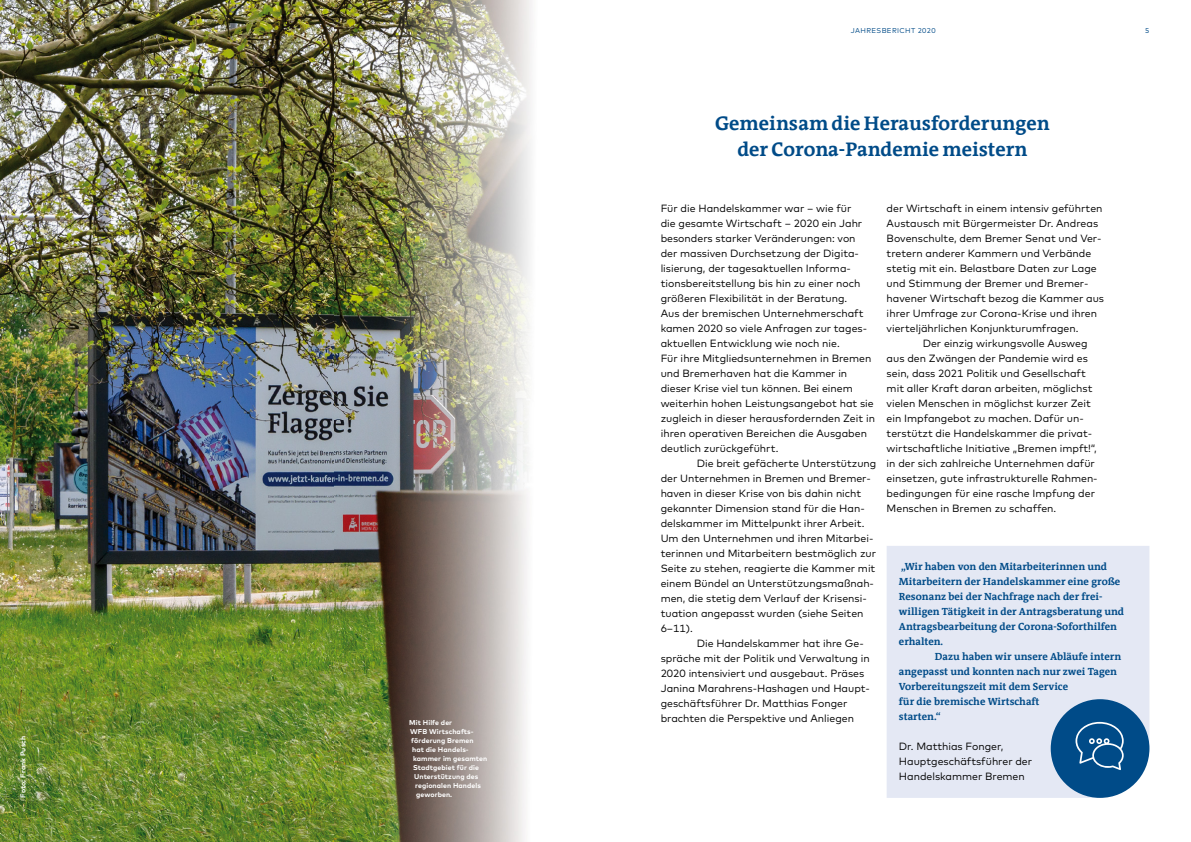
<style>
.page{position:relative;width:1191px;height:842px;background:#fff}
.page>*{position:absolute;margin:0;border:0;box-sizing:border-box;transform-origin:0 0}
.t1{font:700 20px/26px "The Antiqua B7";color:#004b88;text-align:center}
.t2{font:10.5px/15px "Mark";color:#000}
.t3{font:700 10.5px/15px "The Antiqua B7";color:#004b88}
.t4{font:700 7px "Mark";letter-spacing:.01em;color:#fff}
.t5{font:7px "Mark";letter-spacing:.05em;color:#004b88}
.t6{font:7px "Mark";color:#004b88}
</style>
<div class="page">
<img style="left:0;top:0;width:532px;height:842px">
<div style="left:887px;top:546px;width:262px;height:252px;background:#e4e8f4"></div>
<div style="left:1050px;top:699px;width:99px;height:99px;background:#004b88;border-radius:50%"></div>
<svg style="left:1075px;top:722px;width:48px;height:48px"></svg>
<p class="t4" style="left:9px;top:106px;width:29px;rotate:-90deg">Foto: xy</p>
<p class="t4" style="left:18px;top:798px;width:63px;rotate:-90deg">Foto: Frank Pusch</p>
<p class="t4" style="left:409px;top:718px;width:45px">Mit Hilfe der</p>
<p class="t4" style="left:410px;top:727px;width:65px">WFB Wirtschafts-</p>
<p class="t4" style="left:411px;top:736px;width:64px">förderung Bremen</p>
<p class="t4" style="left:412px;top:745px;width:58px">hat die Handels-</p>
<p class="t4" style="left:413px;top:754px;width:76px">kammer im gesamten</p>
<p class="t4" style="left:413px;top:763px;width:67px">Stadtgebiet für die</p>
<p class="t4" style="left:414px;top:772px;width:66px">Unterstützung des</p>
<p class="t4" style="left:415px;top:781px;width:67px">regionalen Handels</p>
<p class="t4" style="left:416px;top:790px;width:38px">geworben.</p>
<p class="t5" style="left:851px;top:26px;width:86px">JAHRESBERICHT 2020</p>
<p class="t6" style="left:1145px;top:26px;width:6px">5</p>
<h1 class="t1" style="left:715px;top:110px;width:336px">Gemeinsam die Herausforderungen der Corona-Pandemie meistern</h1>
<p class="t2" style="left:660px;top:201px;width:216px">Für die Handelskammer war – wie für<br>die gesamte Wirtschaft – 2020 ein Jahr besonders starker Veränderungen: von der massiven Durchsetzung der Digita&shy;lisierung, der tagesaktuellen Informa&shy;tionsbereitstellung bis hin zu einer noch größeren Flexibilität in der Beratung.<br>Aus der bremischen Unternehmerschaft kamen 2020 so viele Anfragen zur tages&shy;aktuellen Entwicklung wie noch nie.<br>Für ihre Mitgliedsunternehmen in Bremen und Bremerhaven hat die Kammer in dieser Krise viel tun können. Bei einem weiterhin hohen Leistungsangebot hat sie zugleich in dieser herausfordernden Zeit in ihren operativen Bereichen die Ausgaben deutlich zurückgeführt.</p>
<p class="t2" style="left:660px;top:456px;width:217px;text-indent:36px">Die breit gefächerte Unterstützung der Unternehmen in Bremen und Bremer&shy;haven in dieser Krise von bis dahin nicht gekannter Dimension stand für die Han&shy;delskammer im Mittelpunkt ihrer Arbeit.<br>Um den Unternehmen und ihren Mitarbei&shy;terinnen und Mitarbeitern bestmöglich zur Seite zu stehen, reagierte die Kammer mit einem Bündel an Unterstützungsmaßnah&shy;men, die stetig dem Verlauf der Krisensi&shy;tuation angepasst wurden (siehe Seiten 6–11).</p>
<p class="t2" style="left:660px;top:636px;width:211px;text-indent:36px">Die Handelskammer hat ihre Ge&shy;spräche mit der Politik und Verwaltung in 2020 intensiviert und ausgebaut. Präses Janina Marahrens-Hashagen und Haupt&shy;geschäftsführer Dr. Matthias Fonger brachten die Perspektive und Anliegen</p>
<p class="t2" style="left:886px;top:201px;width:217px">der Wirtschaft in einem intensiv geführten</p>
<p class="t2" style="left:886px;top:216px;width:213px">Austausch mit Bürgermeister Dr. Andreas</p>
<p class="t2" style="left:886px;top:231px;width:216px">Bovenschulte, dem Bremer Senat und Ver-</p>
<p class="t2" style="left:886px;top:246px;width:206px">tretern anderer Kammern und Verbände</p>
<p class="t2" style="left:886px;top:261px;width:212px">stetig mit ein. Belastbare Daten zur Lage</p>
<p class="t2" style="left:886px;top:276px;width:203px">und Stimmung der Bremer und Bremer-</p>
<p class="t2" style="left:886px;top:291px;width:219px">havener Wirtschaft bezog die Kammer aus</p>
<p class="t2" style="left:886px;top:306px;width:212px">ihrer Umfrage zur Corona-Krise und ihren</p>
<p class="t2" style="left:886px;top:321px;width:193px">vierteljährlichen Konjunkturumfragen.</p>
<p class="t2" style="left:922px;top:336px;width:166px">Der einzig wirkungsvolle Ausweg</p>
<p class="t2" style="left:886px;top:351px;width:203px">aus den Zwängen der Pandemie wird es</p>
<p class="t2" style="left:886px;top:366px;width:201px">sein, dass 2021 Politik und Gesellschaft</p>
<p class="t2" style="left:886px;top:381px;width:207px">mit aller Kraft daran arbeiten, möglichst</p>
<p class="t2" style="left:886px;top:396px;width:206px">vielen Menschen in möglichst kurzer Zeit</p>
<p class="t2" style="left:886px;top:411px;width:199px">ein Impfangebot zu machen. Dafür un-</p>
<p class="t2" style="left:886px;top:426px;width:207px">terstützt die Handelskammer die privat-</p>
<p class="t2" style="left:886px;top:441px;width:211px">wirtschaftliche Initiative „Bremen impft!“,</p>
<p class="t2" style="left:886px;top:456px;width:210px">in der sich zahlreiche Unternehmen dafür</p>
<p class="t2" style="left:886px;top:471px;width:212px">einsetzen, gute infrastrukturelle Rahmen-</p>
<p class="t2" style="left:886px;top:486px;width:210px">bedingungen für eine rasche Impfung der</p>
<p class="t2" style="left:886px;top:501px;width:171px">Menschen in Bremen zu schaffen.</p>
<p class="t3" style="left:899px;top:559px;width:227px">„Wir haben von den Mitarbeiterinnen und Mitarbeitern der Handelskammer eine große Resonanz bei der Nachfrage nach der frei&shy;willigen Tätigkeit in der Antragsberatung und Antragsbearbeitung der Corona-Soforthilfen erhalten.</p>
<p class="t3" style="left:899px;top:649px;width:224px;text-indent:36px">Dazu haben wir unsere Abläufe intern angepasst und konnten nach nur zwei Tagen<br>Vorbereitungszeit mit dem Service<br>für die bremische Wirtschaft<br>starten.“</p>
<p class="t2" style="left:899px;top:738px;width:135px">Dr. Matthias Fonger,<br>Hauptgeschäftsführer der<br>Handelskammer Bremen</p>
</div>
